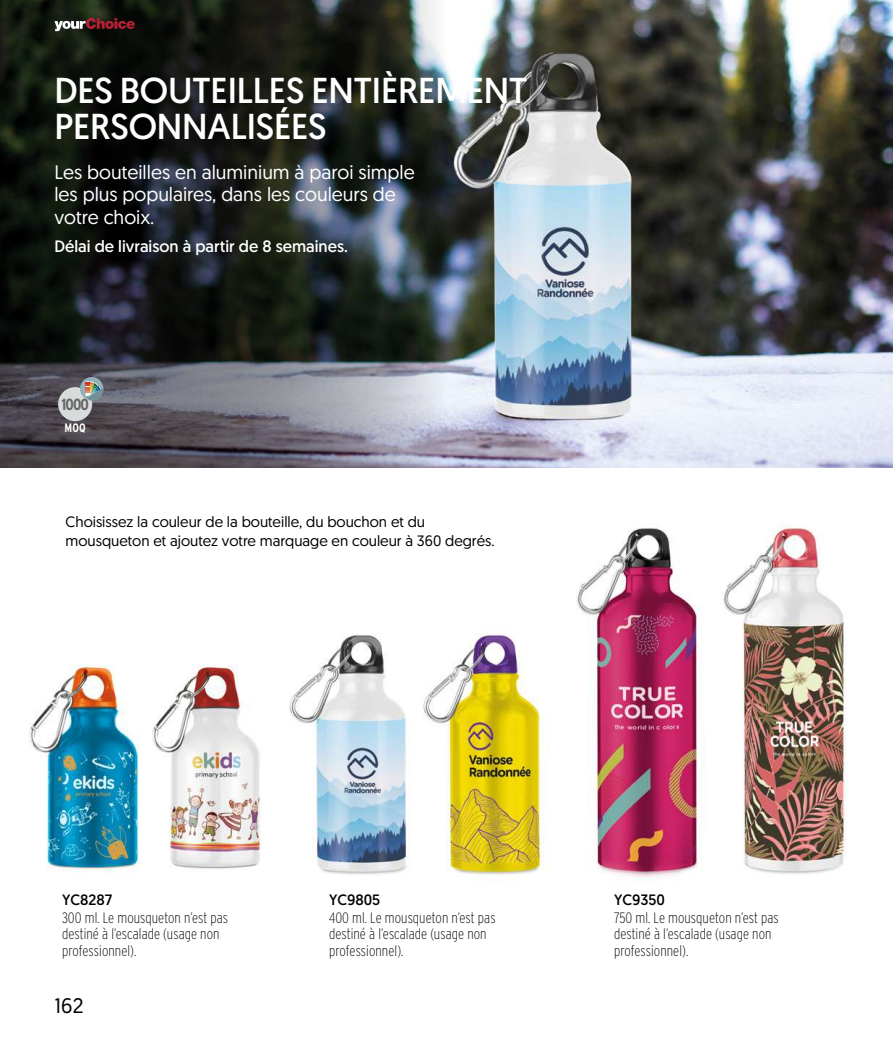
<style>
.page{position:relative;width:893px;height:1042px;background:#fff}
.page>*{position:absolute;margin:0;border:0;box-sizing:border-box;transform-origin:0 0}
.t1{font:36px/36px "Geomanist";letter-spacing:-.005em;color:#fff}
.t2{font:21px "Geomanist";color:#000}
.t3{font:19.5px/22.5px "Geomanist";color:#fff}
.t4{font:16.5px "Geomanist";color:#fff}
.t5{font:700 16.05px "Interstate WGL Condensed";color:#646567}
.t6{font:200 15px/16.5px "Interstate WGL Condensed";letter-spacing:.005em;color:#000}
.t7{font:15px/18.9px "Geomanist";color:#000}
.t8{font:15px "Geomanist";color:#000}
.t9{font:700 12.15px "Interstate WGL Condensed";color:#fff}
</style>
<div class="page">
<img style="left:29px;top:664px;width:111px;height:209px">
<img style="left:152px;top:665px;width:110px;height:204px">
<img style="left:576px;top:527px;width:126px;height:353px">
<img style="left:723px;top:523px;width:124px;height:351px">
<img style="left:289px;top:634px;width:118px;height:241px">
<img style="left:423px;top:634px;width:127px;height:244px">
<img style="left:446px;top:0;width:447px;height:468px">
<img style="left:0;top:0;width:446px;height:468px">
<div style="left:58px;top:387px;width:34px;height:34px;background:#d9dbdb;border-radius:50%"></div>
<svg style="left:80px;top:377px;width:23px;height:23px"></svg>
<svg style="left:86px;top:381px;width:17px;height:19px"></svg>
<svg style="left:54px;top:18px;width:81px;height:13px"></svg>
<h1 class="t1" style="left:54px;top:71px;width:475px">DES BOUTEILLES ENTIÈREMENT<br>PERSONNALISÉES</h1>
<h3 class="t3" style="left:54px;top:160px;width:362px">Les bouteilles en aluminium à paroi simple les plus populaires, dans les couleurs de votre choix.</h3>
<p class="t4" style="left:54px;top:235px;width:295px">Délai de livraison à partir de 8 semaines.</p>
<p class="t5" style="left:61px;top:393px;width:29px">1000</p>
<p class="t9" style="left:65px;top:419px;width:23px">MOQ</p>
<p class="t7" style="left:66px;top:511px;width:431px">Choisissez la couleur de la bouteille, du bouchon et du mousqueton et ajoutez votre marquage en couleur à 360 degrés.</p>
<p class="t8" style="left:62px;top:889px;width:52px">YC8287</p>
<p class="t6" style="left:62px;top:908px;width:168px">300 ml. Le mousqueton n’est pas destiné à l’escalade (usage non professionnel).</p>
<h2 class="t2" style="left:54px;top:992px;width:31px">162</h2>
<p class="t8" style="left:329px;top:889px;width:53px">YC9805</p>
<p class="t6" style="left:329px;top:908px;width:168px">400 ml. Le mousqueton n’est pas destiné à l’escalade (usage non professionnel).</p>
<p class="t8" style="left:614px;top:889px;width:52px">YC9350</p>
<p class="t6" style="left:614px;top:908px;width:166px">750 ml. Le mousqueton n’est pas destiné à l’escalade (usage non professionnel).</p>
</div>
